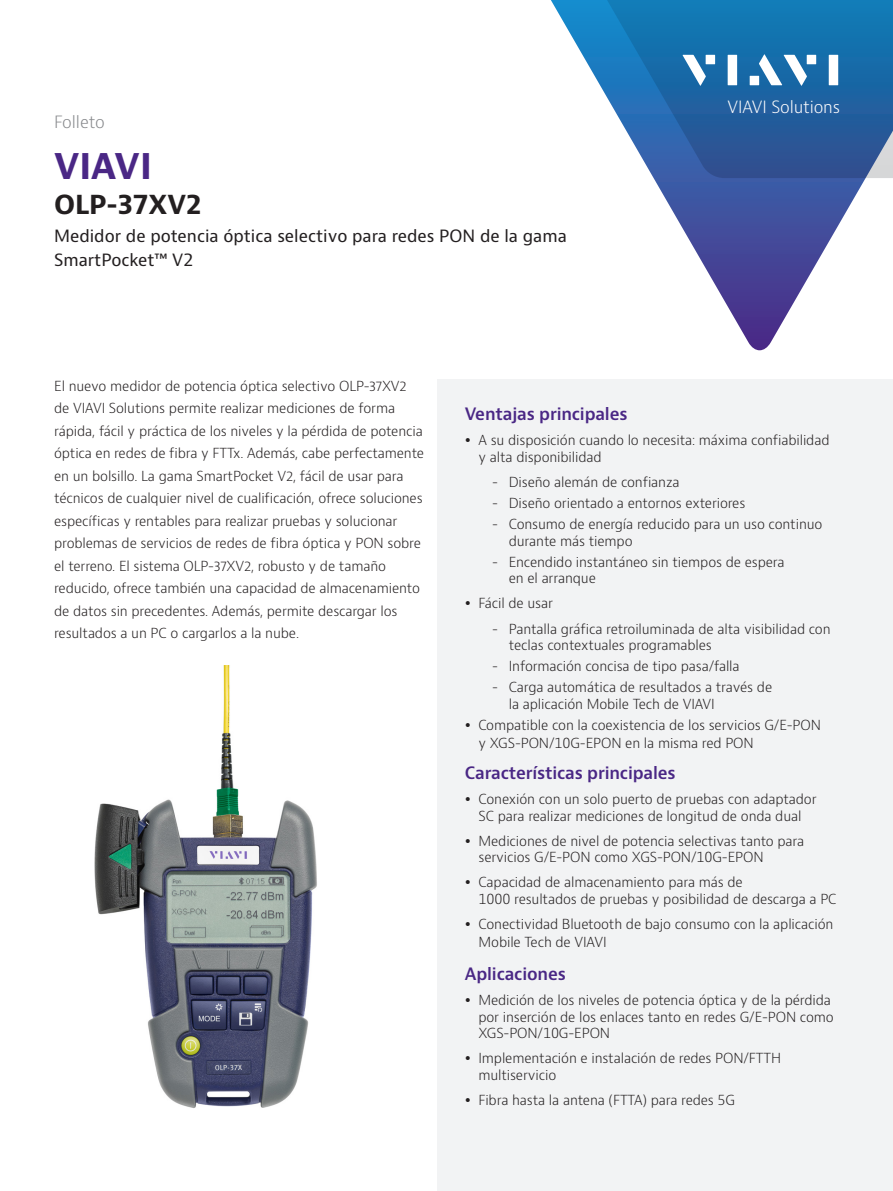
<style>
.page{position:relative;width:893px;height:1191px;background:#fff}
.page>*{position:absolute;margin:0;border:0;box-sizing:border-box;transform-origin:0 0}
.H1_Brand_Sub-Brand_2{font:700 34.5px "Bernino Sans";color:#4a2785}
.H2_Product_18_24{font:700 25.5px "Bernino Sans";color:#231f20}
.H2_Bullet_Heading_Pu{font:600 16.65px "Bernino Sans";letter-spacing:-.01em;color:#4a2785}
.H3_Product_Descripto{font:16.5px/24px "Bernino Sans";color:#231f20}
.P_10_16{font:300 16.5px "Bernino Sans";letter-spacing:-.01em;color:#fff}
.P_DocType{font:300 16.5px "Bernino Sans";letter-spacing:-.005em;color:#87898c}
.P_10_16-2{font:300 13.5px/16.5px "Bernino Sans";letter-spacing:-.01em;color:#231f20}
</style>
<div class="page">
<svg style="left:653px;top:178px;width:213px;height:172px"></svg>
<svg style="left:551px;top:0;width:342px;height:178px"></svg>
<svg style="left:682px;top:55px;width:24px;height:31px"></svg>
<div style="left:706px;top:55px;width:9px;height:9px;background:#fff"></div>
<div style="left:728px;top:55px;width:9px;height:30px;background:#fff"></div>
<div style="left:807px;top:55px;width:9px;height:9px;background:#fff"></div>
<div style="left:829px;top:55px;width:9px;height:30px;background:#fff"></div>
<svg style="left:759px;top:54px;width:48px;height:32px"></svg>
<div style="left:750px;top:76px;width:9px;height:9px;background:#fff"></div>
<div style="left:437px;top:380px;width:456px;height:811px;background:#f2f3f4"></div>
<img style="left:94px;top:666px;width:223px;height:442px">
<p class="P_DocType" style="left:54px;top:111px;width:52px">Folleto</p>
<p class="H1_Brand_Sub-Brand_2" style="left:54px;top:144px;width:99px">VIAVI</p>
<p class="H2_Product_18_24" style="left:54px;top:188px;width:149px">OLP-37XV2</p>
<p class="H3_Product_Descripto" style="left:54px;top:225px;width:514px">Medidor de potencia óptica selectivo para redes PON de la gama<br>SmartPocket™ V2</p>
<p class="P_10_16" style="left:728px;top:96px;width:114px">VIAVI Solutions</p>
<p class="P_10_16-2" style="left:54px;top:375px;width:371px;line-height:22.5px">El nuevo medidor de potencia óptica selectivo OLP-37XV2 de VIAVI Solutions permite realizar mediciones de forma rápida, fácil y práctica de los niveles y la pérdida de potencia óptica en redes de fibra y FTTx. Además, cabe perfectamente en un bolsillo. La gama SmartPocket V2, fácil de usar para técnicos de cualquier nivel de cualificación, ofrece soluciones específicas y rentables para realizar pruebas y solucionar problemas de servicios de redes de fibra óptica y PON sobre el terreno. El sistema OLP-37XV2, robusto y de tamaño reducido, ofrece también una capacidad de almacenamiento de datos sin precedentes. Además, permite descargar los resultados a un PC o cargarlos a la nube.</p>
<p class="H2_Bullet_Heading_Pu" style="left:465px;top:403px;width:164px">Ventajas principales</p>
<p class="P_10_16-2" style="left:479px;top:432px;width:352px">A su disposición cuando lo necesita: máxima confiabilidad y alta disponibilidad</p>
<p class="P_10_16-2" style="left:492px;top:474px;width:189px">- Diseño alemán de confianza</p>
<p class="P_10_16-2" style="left:492px;top:495px;width:255px">- Diseño orientado a entornos exteriores</p>
<p class="P_10_16-2" style="left:509px;top:516px;width:315px;text-indent:-17px">- Consumo de energía reducido para un uso continuo durante más tiempo</p>
<p class="P_10_16-2" style="left:509px;top:554px;width:277px;text-indent:-17px">- Encendido instantáneo sin tiempos de espera en el arranque</p>
<p class="P_10_16-2" style="left:479px;top:595px;width:76px">Fácil de usar</p>
<p class="P_10_16-2" style="left:509px;top:620px;width:323px;text-indent:-17px">- Pantalla gráfica retroiluminada de alta visibilidad con teclas contextuales programables</p>
<p class="P_10_16-2" style="left:492px;top:658px;width:249px">- Información concisa de tipo pasa/falla</p>
<p class="P_10_16-2" style="left:509px;top:679px;width:265px;text-indent:-17px">- Carga automática de resultados a través de la aplicación Mobile Tech de VIAVI</p>
<p class="P_10_16-2" style="left:478px;top:716px;width:344px;line-height:18px">Compatible con la coexistencia de los servicios G/E-PON y XGS-PON/10G-EPON en la misma red PON</p>
<p class="H2_Bullet_Heading_Pu" style="left:465px;top:762px;width:212px">Características principales</p>
<p class="P_10_16-2" style="left:479px;top:791px;width:340px">Conexión con un solo puerto de pruebas con adaptador<br>SC para realizar mediciones de longitud de onda dual</p>
<p class="P_10_16-2" style="left:479px;top:833px;width:327px">Mediciones de nivel de potencia selectivas tanto para servicios G/E-PON como XGS-PON/10G-EPON</p>
<p class="P_10_16-2" style="left:479px;top:874px;width:360px">Capacidad de almacenamiento para más de<br>1000 resultados de pruebas y posibilidad de descarga a PC</p>
<p class="P_10_16-2" style="left:479px;top:915px;width:356px;line-height:18.1px">Conectividad Bluetooth de bajo consumo con la aplicación<br>Mobile Tech de VIAVI</p>
<p class="H2_Bullet_Heading_Pu" style="left:465px;top:963px;width:102px">Aplicaciones</p>
<p class="P_10_16-2" style="left:478px;top:992px;width:357px">Medición de los niveles de potencia óptica y de la pérdida por inserción de los enlaces tanto en redes G/E-PON como<br>XGS-PON/10G-EPON</p>
<p class="P_10_16-2" style="left:478px;top:1050px;width:304px">Implementación e instalación de redes PON/FTTH multiservicio</p>
<p class="P_10_16-2" style="left:478px;top:1091px;width:258px">Fibra hasta la antena (FTTA) para redes 5G</p>
</div>
